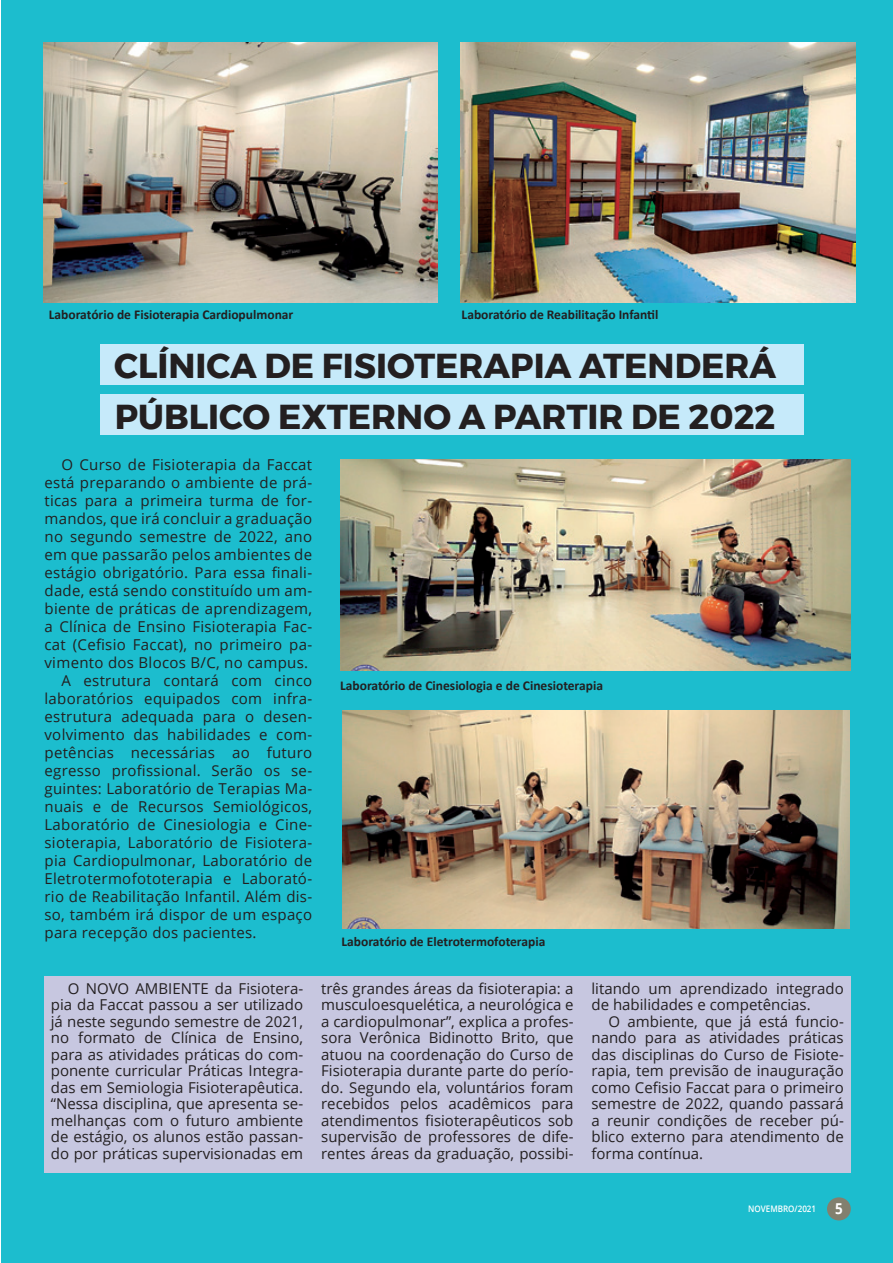
<style>
.page{position:relative;width:893px;height:1263px;background:#fff}
.page>*{position:absolute;margin:0;border:0;box-sizing:border-box;transform-origin:0 0}
.Título_matérias{font:700 34.5px "Montserrat";color:#231f20}
.Materia{font:15px/16.5px "Open Sans";color:#231f20;text-align:justify}
.Editoria{font:700 15px "Open Sans";color:#fff;scale:.89 1}
.Legenda{font:700 13.5px "Calibri";color:#231f20}
.Editoria-2{font:600 9px "Open Sans";color:#fff;scale:.89 1}
</style>
<div class="page">
<div style="left:2px;top:0;width:891px;height:1263px;background:#1cbdce"></div>
<div style="left:100px;top:344px;width:704px;height:41px;background:#c6eafa"></div>
<div style="left:100px;top:394px;width:704px;height:41px;background:#c6eafa"></div>
<div style="left:44px;top:976px;width:807px;height:197px;background:#c7c7e0"></div>
<img style="left:340px;top:459px;width:510px;height:211px">
<img style="left:342px;top:710px;width:508px;height:219px">
<img style="left:43px;top:43px;width:395px;height:259px">
<img style="left:461px;top:43px;width:394px;height:259px">
<div style="left:827px;top:1197px;width:24px;height:23px;background:#82806e;border-radius:50%"></div>
<p class="Legenda" style="left:49px;top:304px;width:246px">Laboratório de Fisioterapia Cardiopulmonar</p>
<p class="Legenda" style="left:462px;top:304px;width:198px">Laboratório de Reabilitação Infantil</p>
<p class="Título_matérias" style="left:114px;top:338px;width:663px">CLÍNICA DE FISIOTERAPIA ATENDERÁ</p>
<p class="Título_matérias" style="left:115px;top:389px;width:662px">PÚBLICO EXTERNO A PARTIR DE 2022</p>
<p class="Materia" style="left:45px;top:455px;width:269px;line-height:18px;text-indent:17px">O Curso de Fisioterapia da Faccat está preparando o ambiente de prá&shy;ticas para a primeira turma de for&shy;mandos, que irá concluir a graduação no segundo semestre de 2022, ano em que passarão pelos ambientes de estágio obrigatório. Para essa finali&shy;dade, está sendo constituído um am&shy;biente de práticas de aprendizagem, a Clínica de Ensino Fisioterapia Fac&shy;cat (Cefisio Faccat), no primeiro pa&shy;vimento dos Blocos B/C, no campus.</p>
<p class="Materia" style="left:45px;top:671px;width:269px;line-height:18px;text-indent:17px">A estrutura contará com cinco laboratórios equipados com infra&shy;estrutura adequada para o desen&shy;volvimento das habilidades e com&shy;petências necessárias ao futuro egresso profissional. Serão os se&shy;guintes: Laboratório de Terapias Ma&shy;nuais e de Recursos Semiológicos, Laboratório de Cinesiologia e Cine&shy;sioterapia, Laboratório de Fisiotera&shy;pia Cardiopulmonar, Laboratório de Eletrotermofototerapia e Laborató&shy;rio de Reabilitação Infantil. Além dis&shy;so, também irá dispor de um espaço para recepção dos pacientes.</p>
<p class="Legenda" style="left:340px;top:676px;width:264px">Laboratório de Cinesiologia e de Cinesioterapia</p>
<p class="Legenda" style="left:342px;top:932px;width:205px">Laboratório de Eletrotermofoterapia</p>
<p class="Materia" style="left:51px;top:980px;width:254px;text-indent:17px">O NOVO AMBIENTE da Fisiotera&shy;pia da Faccat passou a ser utilizado já neste segundo semestre de 2021, no formato de Clínica de Ensino, para as atividades práticas do com&shy;ponente curricular Práticas Integra&shy;das em Semiologia Fisioterapêutica. “Nessa disciplina, que apresenta se&shy;melhanças com o futuro ambiente de estágio, os alunos estão passan&shy;do por práticas supervisionadas em</p>
<p class="Materia" style="left:321px;top:980px;width:254px">três grandes áreas da fisioterapia: a musculoesquelética, a neurológica e a cardiopulmonar”, explica a profes&shy;sora Verônica Bidinotto Brito, que atuou na coordenação do Curso de Fisioterapia durante parte do perío&shy;do. Segundo ela, voluntários foram recebidos pelos acadêmicos para atendimentos fisioterapêuticos sob supervisão de professores de dife&shy;rentes áreas da graduação, possibi-</p>
<p class="Materia" style="left:591px;top:980px;width:254px">litando um aprendizado integrado de habilidades e competências.</p>
<p class="Materia" style="left:591px;top:1013px;width:254px;text-indent:17px">O ambiente, que já está funcio&shy;nando para as atividades práticas das disciplinas do Curso de Fisiote&shy;rapia, tem previsão de inauguração como Cefisio Faccat para o primeiro semestre de 2022, quando passará a reunir condições de receber pú&shy;blico externo para atendimento de forma contínua.</p>
<p class="Editoria-2" style="left:748px;top:1202px;width:78px">NOVEMBRO/2021</p>
<p class="Editoria" style="left:835px;top:1197px;width:10px">5</p>
</div>
